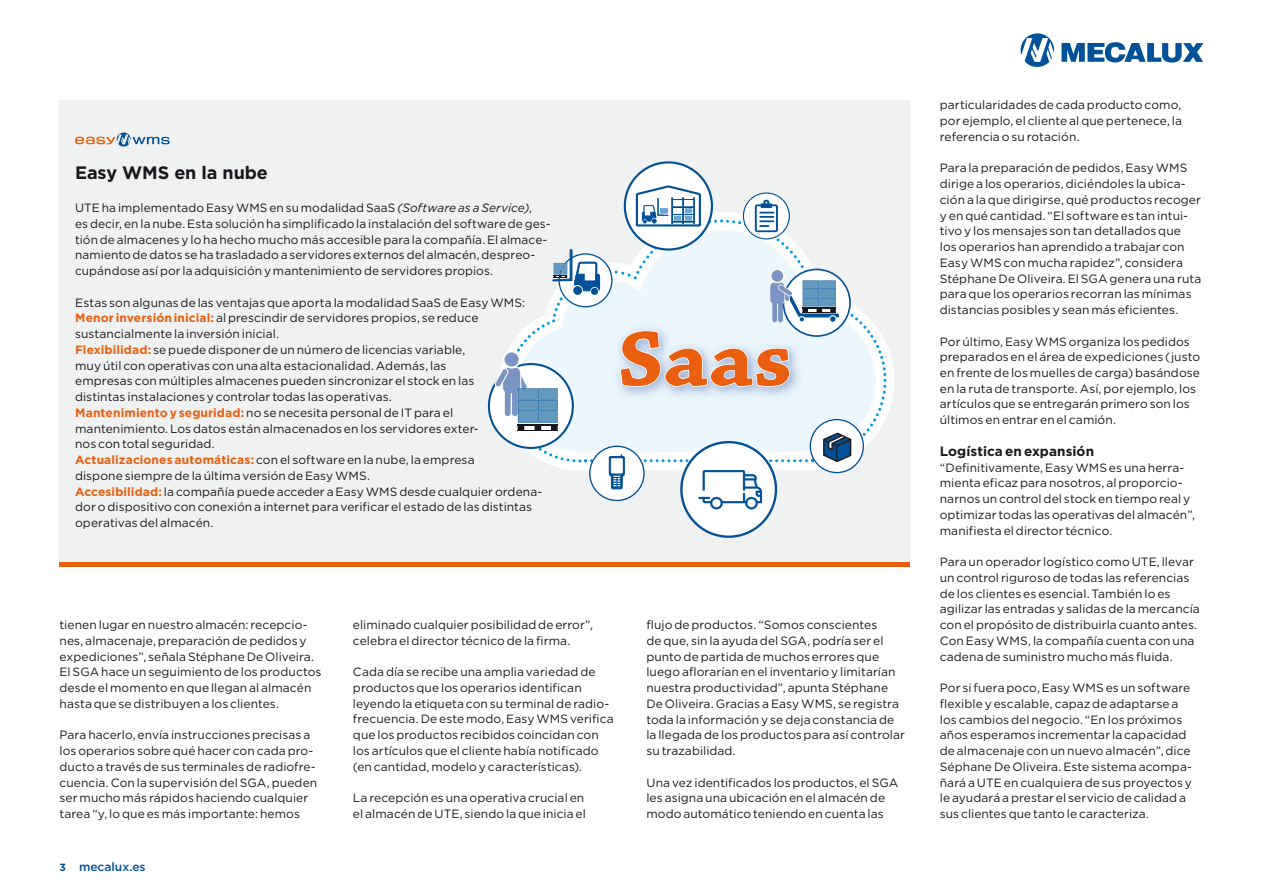
<style>
.page{position:relative;width:1263px;height:893px;background:#fff}
.page>*{position:absolute;margin:0;border:0;box-sizing:border-box;transform-origin:0 0}
.t1{font:700 18px "Gotham";letter-spacing:-.005em;color:#1a171c}
.t2{font:700 13.5px "Gotham";letter-spacing:.005em;color:#1a171c}
.t3{font:12px/15.8px "Gotham";letter-spacing:.005em;color:#1a171c}
.t4{font:500 12px "Gotham";color:#005198}
.s1{font-style:italic}
.s2{font-weight:700;color:#e95e0f}
.s3{font-weight:700;font-size:10.5px}
</style>
<div class="page">
<svg style="left:1020px;top:33px;width:34px;height:34px"></svg>
<svg style="left:1061px;top:42px;width:142px;height:21px"></svg>
<div style="left:60px;top:101px;width:850px;height:465px;background:#f0f1f1"></div>
<hr style="left:60px;top:562px;width:850px;height:4px;background:#e95e0f">
<svg style="left:886px;top:344px;width:8px;height:73px"></svg>
<svg style="left:488px;top:161px;width:398px;height:377px"></svg>
<svg style="left:75px;top:132px;width:95px;height:15px"></svg>
<h1 class="t1" style="left:75px;top:161px;width:194px">Easy WMS en la nube</h1>
<p class="t3" style="left:75px;top:200px;width:477px">UTE ha implementado Easy WMS en su modalidad SaaS <span class="s1">(Software as a Service)</span>,<br>es decir, en la nube. Esta solución ha simplificado la instalación del software de ges&shy;tión de almacenes y lo ha hecho mucho más accesible para la compañía. El almace&shy;namiento de datos se ha trasladado a servidores externos del almacén, despreo&shy;cupándose así por la adquisición y mantenimiento de servidores propios.</p>
<p class="t3" style="left:75px;top:294px;width:469px">Estas son algunas de las ventajas que aporta la modalidad SaaS de Easy WMS:<br><span class="s2">Menor inversión inicial:</span> al prescindir de servidores propios, se reduce sustancialmente la inversión inicial.<br><span class="s2">Flexibilidad:</span> se puede disponer de un número de licencias variable,<br>muy útil con operativas con una alta estacionalidad. Además, las<br>empresas con múltiples almacenes pueden sincronizar el stock en las<br>distintas instalaciones y controlar todas las operativas.<br><span class="s2">Mantenimiento y seguridad:</span> no se necesita personal de IT para el mantenimiento. Los datos están almacenados en los servidores exter-<br>nos con total seguridad.<br><span class="s2">Actualizaciones automáticas:</span> con el software en la nube, la empresa<br>dispone siempre de la última versión de Easy WMS.<br><span class="s2">Accesibilidad:</span> la compañía puede acceder a Easy WMS desde cualquier ordena&shy;dor o dispositivo con conexión a internet para verificar el estado de las distintas operativas del almacén.</p>
<p class="t3" style="left:60px;top:617px;width:263px">tienen lugar en nuestro almacén: recepcio&shy;nes, almacenaje, preparación de pedidos y expediciones”, señala Stéphane De Oliveira.<br>El SGA hace un seguimiento de los productos desde el momento en que llegan al almacén hasta que se distribuyen a los clientes.</p>
<p class="t3" style="left:60px;top:727px;width:259px">Para hacerlo, envía instrucciones precisas a los operarios sobre qué hacer con cada pro&shy;ducto a través de sus terminales de radiofre&shy;cuencia. Con la supervisión del SGA, pueden ser mucho más rápidos haciendo cualquier tarea “y, lo que es más importante: hemos</p>
<p class="t4" style="left:60px;top:859px;width:88px"><span class="s3">3</span> mecalux.es</p>
<p class="t3" style="left:353px;top:617px;width:242px">eliminado cualquier posibilidad de error”, celebra el director técnico de la firma.</p>
<p class="t3" style="left:353px;top:664px;width:262px">Cada día se recibe una amplia variedad de productos que los operarios identifican leyendo la etiqueta con su terminal de radio&shy;frecuencia. De este modo, Easy WMS verifica que los productos recibidos coincidan con los artículos que el cliente había notificado (en cantidad, modelo y características).</p>
<p class="t3" style="left:353px;top:790px;width:234px">La recepción es una operativa crucial en el almacén de UTE, siendo la que inicia el</p>
<p class="t3" style="left:646px;top:617px;width:260px">flujo de productos. “Somos conscientes<br>de que, sin la ayuda del SGA, podría ser el punto de partida de muchos errores que luego aflorarían en el inventario y limitarían nuestra productividad”, apunta Stéphane De Oliveira. Gracias a Easy WMS, se registra toda la información y se deja constancia de la llegada de los productos para así controlar su trazabilidad.</p>
<p class="t3" style="left:646px;top:774px;width:253px">Una vez identificados los productos, el SGA les asigna una ubicación en el almacén de modo automático teniendo en cuenta las</p>
<p class="t3" style="left:940px;top:97px;width:244px;text-align:justify">particularidades de cada producto como, por ejemplo, el cliente al que pertenece, la referencia o su rotación.</p>
<p class="t3" style="left:940px;top:160px;width:263px">Para la preparación de pedidos, Easy WMS dirige a los operarios, diciéndoles la ubica&shy;ción a la que dirigirse, qué productos recoger y en qué cantidad. “El software es tan intui&shy;tivo y los mensajes son tan detallados que<br>los operarios han aprendido a trabajar con Easy WMS con mucha rapidez”, considera Stéphane De Oliveira. El SGA genera una ruta para que los operarios recorran las mínimas distancias posibles y sean más eficientes.</p>
<p class="t3" style="left:940px;top:333px;width:262px">Por último, Easy WMS organiza los pedidos preparados en el área de expediciones (justo en frente de los muelles de carga) basándose en la ruta de transporte. Así, por ejemplo, los artículos que se entregarán primero son los últimos en entrar en el camión.</p>
<p class="t2" style="left:940px;top:442px;width:156px">Logística en expansión</p>
<p class="t3" style="left:940px;top:459px;width:257px">“Definitivamente, Easy WMS es una herra&shy;mienta eficaz para nosotros, al proporcio&shy;narnos un control del stock en tiempo real y optimizar todas las operativas del almacén”, manifiesta el director técnico.</p>
<p class="t3" style="left:940px;top:554px;width:261px">Para un operador logístico como UTE, llevar un control riguroso de todas las referencias de los clientes es esencial. También lo es agilizar las entradas y salidas de la mercancía con el propósito de distribuirla cuanto antes.<br>Con Easy WMS, la compañía cuenta con una cadena de suministro mucho más fluida.</p>
<p class="t3" style="left:940px;top:680px;width:254px">Por si fuera poco, Easy WMS es un software flexible y escalable, capaz de adaptarse a los cambios del negocio. “En los próximos años esperamos incrementar la capacidad de almacenaje con un nuevo almacén”, dice Séphane De Oliveira. Este sistema acompa&shy;ñará a UTE en cualquiera de sus proyectos y le ayudará a prestar el servicio de calidad a sus clientes que tanto le caracteriza.</p>
</div>
